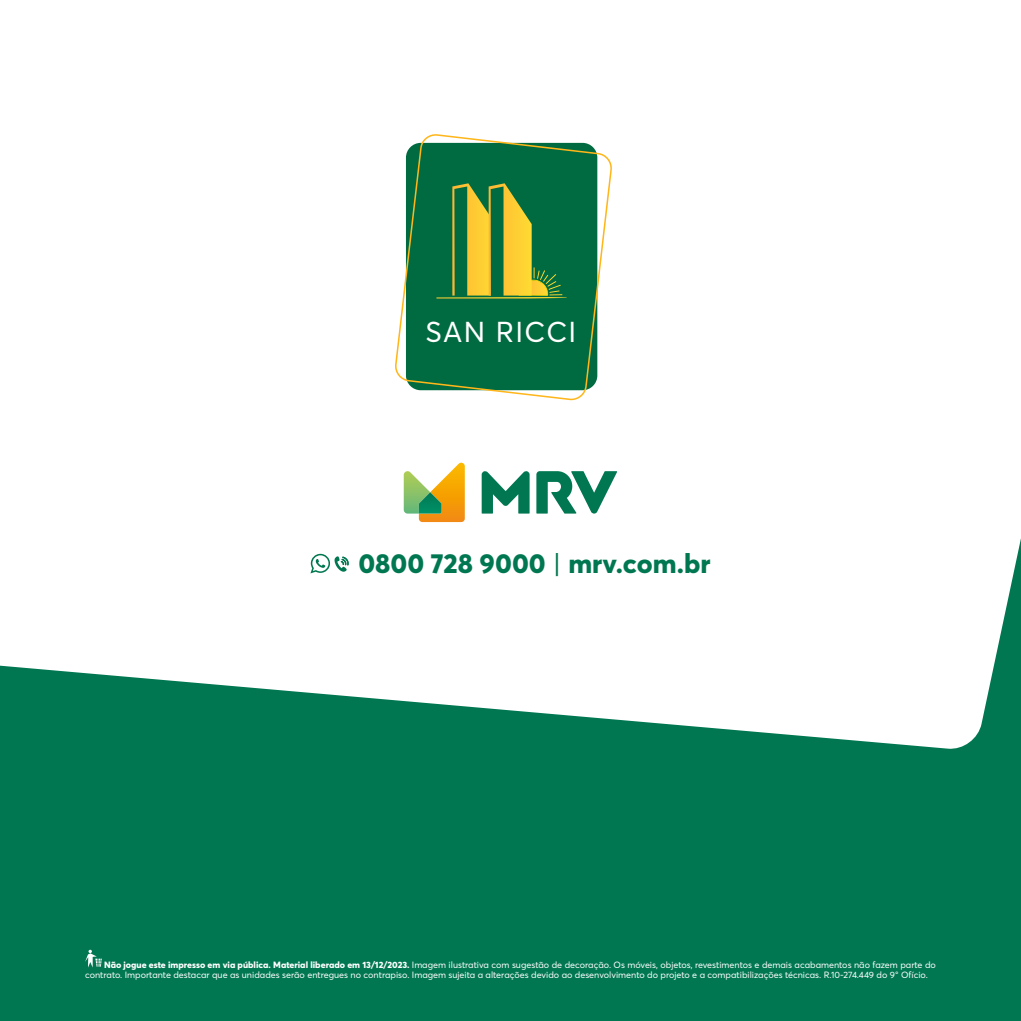
<style>
.page{position:relative;width:1021px;height:1021px;background:#fff}
.page>*{position:absolute;margin:0;border:0;box-sizing:border-box;transform-origin:0 0}
.t1{font:28.5px "Averta Std";letter-spacing:.05em;color:#fff}
.t2{font:800 27.15px "Averta Std";color:#007751}
.t3{font:9px/10.8px "Averta Std";color:#fff}
.s1{font-weight:400}
.s2{font-weight:800}
</style>
<div class="page">
<div style="left:0;top:0;width:1020px;height:1020px;background:#007751"></div>
<div style="left:0;top:0;width:1020px;height:749px;background:#fff"></div>
<svg style="left:536px;top:471px;width:81px;height:42px"></svg>
<svg style="left:481px;top:471px;width:48px;height:42px"></svg>
<svg style="left:404px;top:462px;width:61px;height:60px;background:#cbbf6b"></svg>
<svg style="left:85px;top:949px;width:17px;height:18px"></svg>
<svg style="left:310px;top:554px;width:38px;height:19px"></svg>
<svg style="left:394px;top:133px;width:218px;height:267px;background:#4b905f"></svg>
<h1 class="t1" style="left:425px;top:312px;width:152px">SAN RICCI</h1>
<h2 class="t2" style="left:358px;top:544px;width:353px">0800 728 9000 <span class="s1">|</span> mrv.com.br</h2>
<p class="t3" style="left:85px;top:958px;width:852px;text-indent:19px"><span class="s2">Não jogue este impresso em via pública. Material liberado em 13/12/2023.</span> Imagem ilustrativa com sugestão de decoração. Os móveis, objetos, revestimentos e demais acabamentos não fazem parte do contrato. Importante destacar que as unidades serão entregues no contrapiso. Imagem sujeita a alterações devido ao desenvolvimento do projeto e a compatibilizações técnicas. R.10-274.449 do 9° Ofício.</p>
</div>
